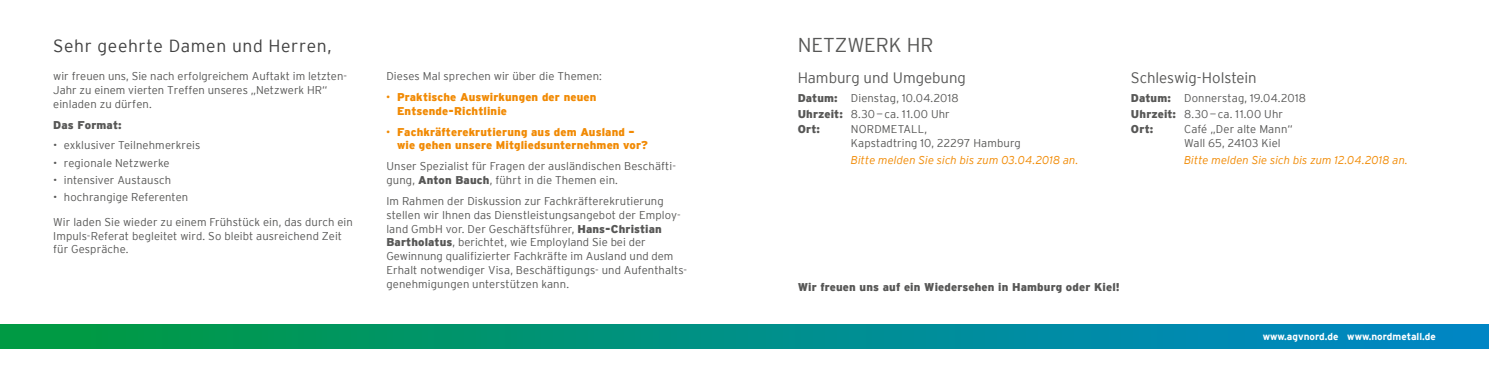
<style>
.page{position:relative;width:1489px;height:373px;background:#fff}
.page>*{position:absolute;margin:0;border:0;box-sizing:border-box;transform-origin:0 0}
.t1{font:300 20px "Interstate";letter-spacing:-.005em;color:#575756}
.t2{font:300 17.5px "Interstate";letter-spacing:.035em;color:#404040}
.t3{font:300 15px "Interstate";letter-spacing:-.005em;color:#575756}
.t4{font:300 11.25px/13.8px "Interstate";letter-spacing:.01em;color:#575756}
.t5{font:900 11.25px/13.8px "Interstate";letter-spacing:.01em;color:#f18a04}
.t6{font:italic 300 11.25px "Interstate";letter-spacing:.005em;color:#f18a04}
.t7{font:900 11.25px "Interstate";letter-spacing:.015em;color:#575756}
.t8{font:700 10px "Interstate";color:#fff}
.s1{font-weight:900}
</style>
<div class="page">
<div style="left:0;top:324px;width:1488px;height:23px;background:linear-gradient(to right,#009b40,#0086cb)"></div>
<h2 class="t2" style="left:53px;top:35px;width:280px">Sehr geehrte Damen und Herren,</h2>
<p class="t4" style="left:53px;top:69px;width:295px">wir freuen uns, Sie nach erfolgreichem Auftakt im letzten-<br>Jahr zu einem vierten Treffen unseres „Netzwerk HR“ einladen zu dürfen.</p>
<p class="t7" style="left:53px;top:118px;width:70px">Das Format:</p>
<p class="t4" style="left:53px;top:138px;width:149px">• exklusiver Teilnehmerkreis</p>
<p class="t4" style="left:53px;top:155px;width:118px">• regionale Netzwerke</p>
<p class="t4" style="left:53px;top:173px;width:119px">• intensiver Austausch</p>
<p class="t4" style="left:53px;top:185px;width:301px;line-height:24.4px">• hochrangige Referenten<br>Wir laden Sie wieder zu einem Frühstück ein, das durch ein</p>
<p class="t4" style="left:53px;top:228px;width:290px">Impuls-Referat begleitet wird. So bleibt ausreichend Zeit für Gespräche.</p>
<p class="t4" style="left:386px;top:69px;width:217px">Dieses Mal sprechen wir über die Themen:</p>
<p class="t5" style="left:397px;top:90px;width:201px;text-indent:-11px">· Praktische Auswirkungen der neuen<br>Entsende-Richtlinie</p>
<p class="t5" style="left:397px;top:124px;width:252px;text-indent:-11px">· Fachkräfterekrutierung aus dem Ausland – wie gehen unsere Mitgliedsunternehmen vor?</p>
<p class="t4" style="left:386px;top:159px;width:291px">Unser Spezialist für Fragen der ausländischen Beschäfti&shy;gung, <span class="s1">Anton Bauch</span>, führt in die Themen ein.</p>
<p class="t4" style="left:386px;top:194px;width:302px">Im Rahmen der Diskussion zur Fachkräfterekrutierung stellen wir Ihnen das Dienstleistungsangebot der Employ&shy;land GmbH vor. Der Geschäftsführer, <span class="s1">Hans-Christian Bartholatus</span>, berichtet, wie Employland Sie bei der Gewinnung qualifizierter Fachkräfte im Ausland und dem Erhalt notwendiger Visa, Beschäftigungs- und Aufenthalts&shy;genehmigungen unterstützen kann.</p>
<h1 class="t1" style="left:797px;top:33px;width:137px">NETZWERK HR</h1>
<h3 class="t3" style="left:797px;top:69px;width:170px">Hamburg und Umgebung</h3>
<p class="t4" style="left:797px;top:90px;width:162px;line-height:15.5px"><span class="s1">Datum:</span> Dienstag, 10.04.2018<br><span class="s1">Uhrzeit:</span> 8.30—ca. 11.00 Uhr<br><span class="s1">Ort:</span></p>
<p class="t4" style="left:850px;top:122px;width:171px">NORDMETALL,<br>Kapstadtring 10, 22297 Hamburg</p>
<p class="t6" style="left:850px;top:154px;width:229px">Bitte melden Sie sich bis zum 03.04.2018 an.</p>
<h3 class="t3" style="left:1130px;top:69px;width:127px">Schleswig-Holstein</h3>
<p class="t4" style="left:1130px;top:90px;width:176px;line-height:15.5px"><span class="s1">Datum:</span> Donnerstag, 19.04.2018<br><span class="s1">Uhrzeit:</span> 8.30—ca. 11.00 Uhr<br><span class="s1">Ort:</span></p>
<p class="t4" style="left:1183px;top:122px;width:110px">Café „Der alte Mann“<br>Wall 65, 24103 Kiel</p>
<p class="t6" style="left:1183px;top:154px;width:225px">Bitte melden Sie sich bis zum 12.04.2018 an.</p>
<p class="t7" style="left:797px;top:280px;width:323px">Wir freuen uns auf ein Wiedersehen in Hamburg oder Kiel!</p>
<p class="t8" style="left:1262px;top:330px;width:175px">www.agvnord.de www.nordmetall.de</p>
</div>
